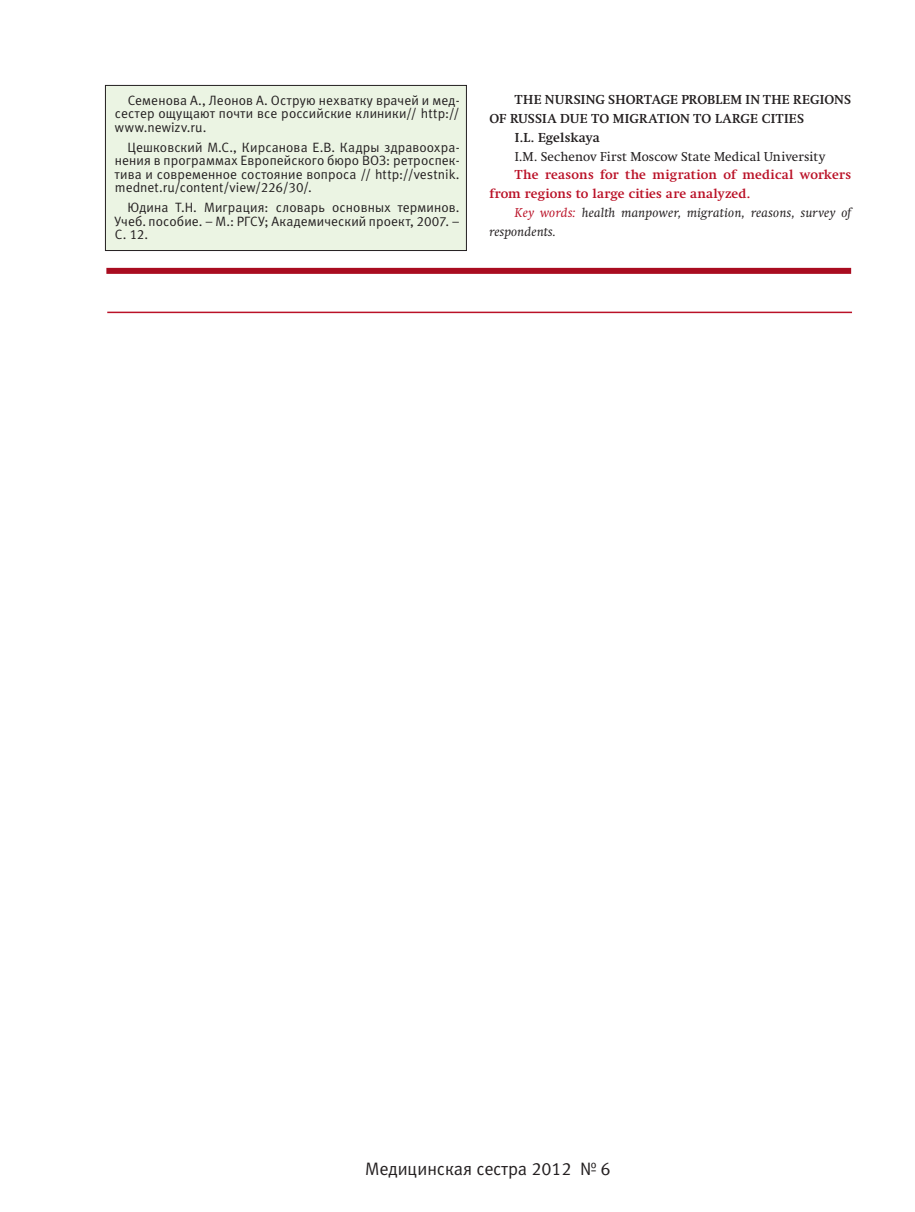
<style>
.page{position:relative;width:915px;height:1212px;background:#fff}
.page>*{position:absolute;margin:0;border:0;box-sizing:border-box;transform-origin:0 0}
.t1{font:18px "Meta C";color:#231f20}
.t2{font:13.5px/13.5px "Meta C";letter-spacing:.01em;color:#231f20;text-align:justify}
.t3{font:700 12.75px "Swift C";letter-spacing:.005em;color:#231f20}
.t4{font:700 12.75px/18.9px "Swift C";letter-spacing:.015em;color:#ba1127}
.t5{font:italic 12.75px/18.9px "Swift C";letter-spacing:.02em;color:#231f20}
.t6{font:12.75px "Swift C";letter-spacing:.005em;color:#231f20}
.s1{color:#ba1127}
</style>
<div class="page">
<div style="left:105px;top:85px;width:361px;height:165px;background:#ebf4e3"></div>
<div style="left:105px;top:85px;width:361px;height:166px;border:1px solid #231f20"></div>
<hr style="left:107px;top:312px;width:744px;height:1px;background:#ba1127">
<div style="left:106px;top:268px;width:744px;height:6px;background:#a90c20"></div>
<p class="t2" style="left:115px;top:93px;width:346px;text-indent:13px">Семенова А., Леонов А. Острую нехватку врачей и мед&shy;сестер ощущают почти все российские клиники// http:// www.newizv.ru.</p>
<p class="t2" style="left:115px;top:140px;width:346px;text-indent:13px">Цешковский М.С., Кирсанова Е.В. Кадры здравоохра&shy;нения в программах Европейского бюро ВОЗ: ретроспек&shy;тива и современное состояние вопроса // http://vestnik. mednet.ru/content/view/226/30/.</p>
<p class="t2" style="left:115px;top:201px;width:346px;text-indent:13px">Юдина Т.Н. Миграция: словарь основных терминов.<br>Учеб. пособие. – М.: РГСУ; Академический проект, 2007. – С. 12.</p>
<p class="t3" style="left:514px;top:92px;width:337px">THE NURSING SHORTAGE PROBLEM IN THE REGIONS</p>
<p class="t3" style="left:489px;top:111px;width:316px">OF RUSSIA DUE TO MIGRATION TO LARGE CITIES</p>
<p class="t3" style="left:514px;top:130px;width:86px">I.L. Egelskaya</p>
<p class="t6" style="left:514px;top:149px;width:312px">I.M. Sechenov First Moscow State Medical University</p>
<p class="t4" style="left:489px;top:166px;width:363px;text-indent:26px">The reasons for the migration of medical workers from regions to large cities are analyzed.</p>
<p class="t5" style="left:489px;top:203px;width:363px;text-indent:26px"><span class="s1">Key words:</span> health manpower, migration, reasons, survey of respondents.</p>
<h1 class="t1" style="left:365px;top:1159px;width:247px">Медицинская сестра 2012 № 6</h1>
</div>
